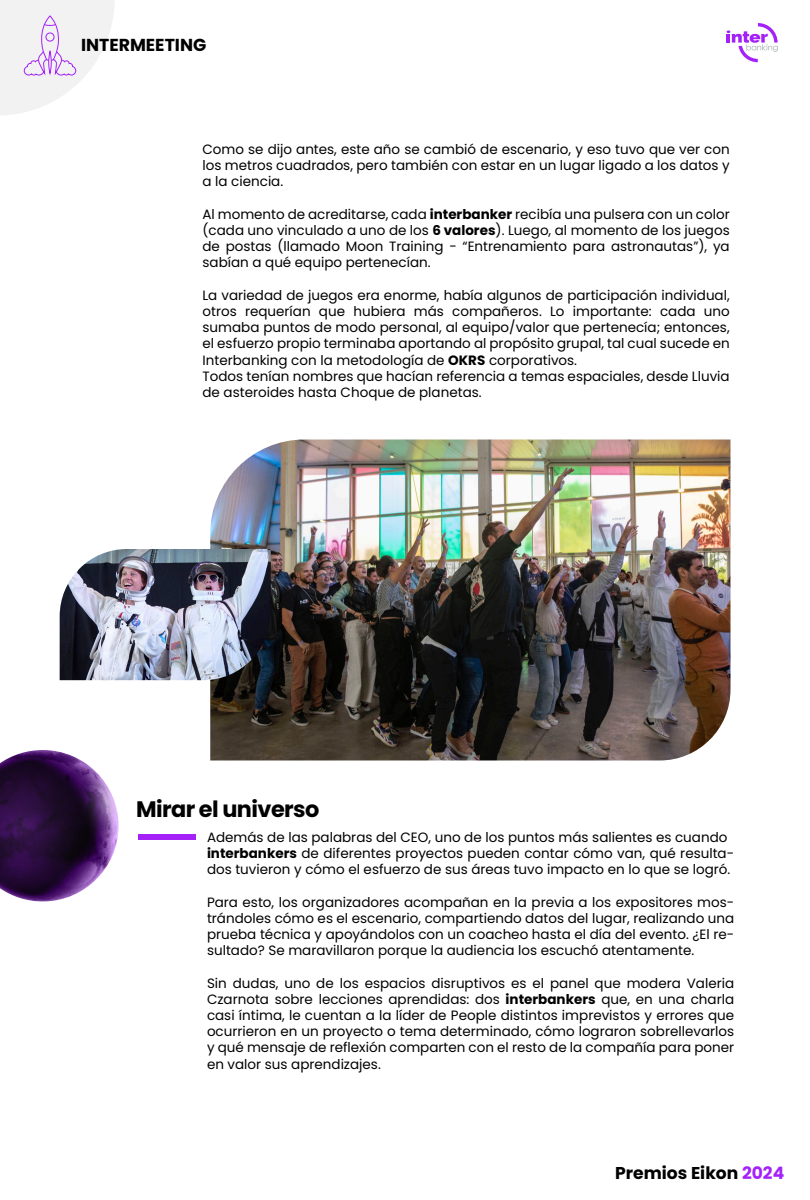
<style>
.page{position:relative;width:810px;height:1200px;background:#fff}
.page>*{position:absolute;margin:0;border:0;box-sizing:border-box;transform-origin:0 0}
.t1{font:700 22.42px "Poppins";letter-spacing:-.025em;color:#000}
.t2{font:700 17.33px "Poppins";color:#000}
.t3{font:700 17.1px "Poppins";color:#000}
.t4{font:13.5px/16.2px "Poppins";color:#000;text-align:justify}
.s1{font-weight:700}
.s2{color:#a421f9}
</style>
<div class="page">
<svg style="left:727px;top:23px;width:51px;height:39px"></svg>
<svg style="left:0;top:0;width:114px;height:115px"></svg>
<div style="left:46px;top:33px;width:8px;height:8px;border:1px solid #a421f9;border-radius:50%"></div>
<div style="left:138px;top:834px;width:58px;height:5px;background:#a421f9"></div>
<img style="left:210px;top:440px;width:520px;height:320px">
<img style="left:60px;top:549px;width:211px;height:131px">
<img style="left:0;top:750px;width:118px;height:152px">
<p class="t2" style="left:81px;top:35px;width:127px">INTERMEETING</p>
<p class="t4" style="left:203px;top:141px;width:529px">Como se dijo antes, este año se cambió de escenario, y eso tuvo que ver con los metros cuadrados, pero también con estar en un lugar ligado a los datos y a la ciencia.</p>
<p class="t4" style="left:203px;top:206px;width:529px">Al momento de acreditarse, cada <span class="s1">interbanker</span> recibía una pulsera con un color (cada uno vinculado a uno de los <span class="s1">6 valores</span>). Luego, al momento de los juegos de postas (llamado Moon Training - “Entrenamiento para astronautas”), ya sabían a qué equipo pertenecían.</p>
<p class="t4" style="left:203px;top:287px;width:529px;text-align:left">La variedad de juegos era enorme, había algunos de participación individual, otros requerían que hubiera más compañeros. Lo importante: cada uno sumaba puntos de modo personal, al equipo/valor que pertenecía; entonces, el esfuerzo propio terminaba aportando al propósito grupal, tal cual sucede en Interbanking con la metodología de <span class="s1">OKRS</span> corporativos.<br>Todos tenían nombres que hacían referencia a temas espaciales, desde Lluvia de asteroides hasta Choque de planetas.</p>
<h1 class="t1" style="left:136px;top:796px;width:185px">Mirar el universo</h1>
<p class="t4" style="left:207px;top:829px;width:529px;text-align:left">Además de las palabras del CEO, uno de los puntos más salientes es cuando <span class="s1">interbankers</span> de diferentes proyectos pueden contar cómo van, qué resulta&shy;dos tuvieron y cómo el esfuerzo de sus áreas tuvo impacto en lo que se logró.</p>
<p class="t4" style="left:207px;top:894px;width:529px">Para esto, los organizadores acompañan en la previa a los expositores mos&shy;trándoles cómo es el escenario, compartiendo datos del lugar, realizando una prueba técnica y apoyándolos con un coacheo hasta el día del evento. ¿El re&shy;sultado? Se maravillaron porque la audiencia los escuchó atentamente.</p>
<p class="t4" style="left:207px;top:975px;width:529px">Sin dudas, uno de los espacios disruptivos es el panel que modera Valeria Czarnota sobre lecciones aprendidas: dos <span class="s1">interbankers</span> que, en una charla casi íntima, le cuentan a la líder de People distintos imprevistos y errores que ocurrieron en un proyecto o tema determinado, cómo lograron sobrellevarlos y qué mensaje de reflexión comparten con el resto de la compañía para poner en valor sus aprendizajes.</p>
<p class="t3" style="left:615px;top:1163px;width:171px">Premios Eikon <span class="s2">2024</span></p>
</div>
